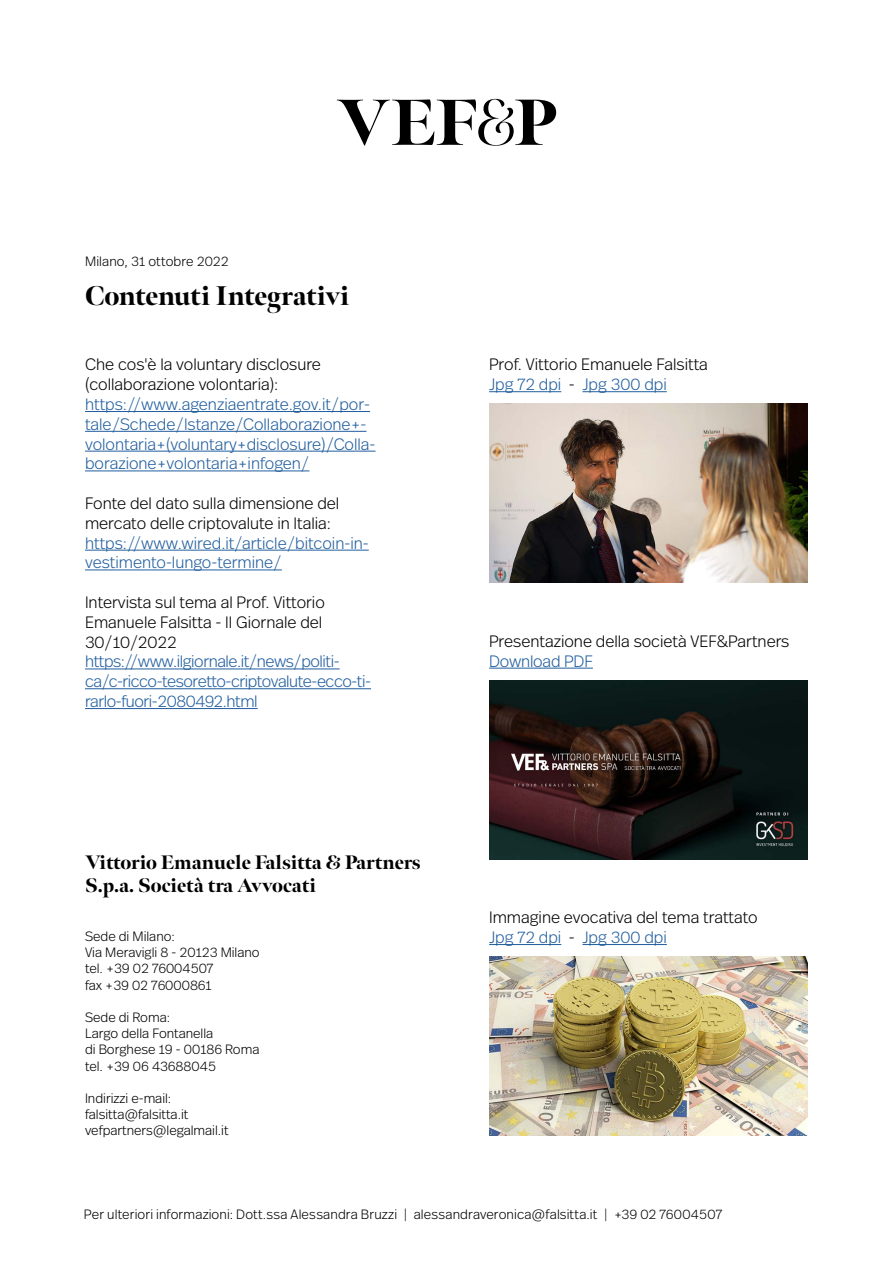
<style>
.page{position:relative;width:893px;height:1263px;background:#fff}
.page>*{position:absolute;margin:0;border:0;box-sizing:border-box;transform-origin:0 0}
.t1{font:900 27px "Meno Banner";letter-spacing:-.005em;color:#000}
.t2{font:900 19.5px/23.4px "Meno Banner";color:#000}
.t3{font:300 16.5px/19.8px "Real Head Pro";color:#000}
.t4{font:300 16.5px/19.8px "Real Head Pro";color:#215e9e}
.t5{font:300 16.5px/19.8px "Real Head Pro";letter-spacing:-.025em;color:#215e9e}
.t6{font:300 13.5px/16.2px "Real Head Pro";color:#000}
.s1{color:#215e9e}
</style>
<div class="page">
<img style="left:489px;top:404px;width:319px;height:179px">
<img style="left:489px;top:680px;width:319px;height:179px">
<img style="left:489px;top:957px;width:319px;height:178px">
<svg style="left:337px;top:99px;width:219px;height:47px"></svg>
<hr style="left:85px;top:411px;width:285px;height:1px;background:#215e9e">
<hr style="left:85px;top:431px;width:281px;height:1px;background:#215e9e">
<hr style="left:85px;top:451px;width:291px;height:1px;background:#215e9e">
<hr style="left:85px;top:470px;width:224px;height:1px;background:#215e9e">
<hr style="left:85px;top:550px;width:284px;height:1px;background:#215e9e">
<hr style="left:85px;top:569px;width:197px;height:1px;background:#215e9e">
<hr style="left:85px;top:668px;width:255px;height:1px;background:#215e9e">
<hr style="left:85px;top:688px;width:286px;height:1px;background:#215e9e">
<hr style="left:85px;top:708px;width:173px;height:1px;background:#215e9e">
<hr style="left:489px;top:391px;width:72px;height:1px;background:#215e9e">
<hr style="left:582px;top:391px;width:85px;height:1px;background:#215e9e">
<hr style="left:489px;top:668px;width:104px;height:1px;background:#215e9e">
<hr style="left:489px;top:944px;width:72px;height:1px;background:#215e9e">
<hr style="left:582px;top:944px;width:85px;height:1px;background:#215e9e">
<p class="t6" style="left:85px;top:252px;width:145px">Milano, 31 ottobre 2022</p>
<h1 class="t1" style="left:85px;top:278px;width:266px">Contenuti Integrativi</h1>
<p class="t3" style="left:85px;top:354px;width:237px">Che cos'è la voluntary disclosure (collaborazione volontaria):</p>
<p class="t4" style="left:85px;top:393px;width:292px">https://www.agenziaentrate.gov.it/por&shy;tale/Schede/Istanze/Collaborazione+- volontaria+(voluntary+disclosure)/Colla&shy;borazione+volontaria+infogen/</p>
<p class="t3" style="left:85px;top:492px;width:256px">Fonte del dato sulla dimensione del mercato delle criptovalute in Italia:</p>
<p class="t4" style="left:85px;top:532px;width:285px">https://www.wired.it/article/bitcoin-in&shy;vestimento-lungo-termine/</p>
<p class="t3" style="left:85px;top:591px;width:241px">Intervista sul tema al Prof. Vittorio<br>Emanuele Falsitta - Il Giornale del<br>30/10/2022</p>
<p class="t5" style="left:85px;top:651px;width:287px">https://www.ilgiornale.it/news/politi&shy;ca/c-ricco-tesoretto-criptovalute-ecco-ti&shy;rarlo-fuori-2080492.html</p>
<p class="t2" style="left:85px;top:851px;width:337px">Vittorio Emanuele Falsitta &amp; Partners<br>S.p.a. Società tra Avvocati</p>
<p class="t6" style="left:85px;top:927px;width:176px">Sede di Milano:<br>Via Meravigli 8 - 20123 Milano tel. +39 02 76004507<br>fax +39 02 76000861</p>
<p class="t6" style="left:85px;top:1008px;width:176px">Sede di Roma:<br>Largo della Fontanella<br>di Borghese 19 - 00186 Roma tel. +39 06 43688045</p>
<p class="t6" style="left:85px;top:1089px;width:145px">Indirizzi e-mail: falsitta@falsitta.it vefpartners@legalmail.it</p>
<p class="t3" style="left:489px;top:354px;width:220px">Prof. Vittorio Emanuele Falsitta<br><span class="s1">Jpg 72 dpi</span> - <span class="s1">Jpg 300 dpi</span></p>
<p class="t3" style="left:489px;top:630px;width:302px">Presentazione della società VEF&amp;Partners</p>
<p class="t4" style="left:489px;top:650px;width:105px">Download PDF</p>
<p class="t3" style="left:489px;top:907px;width:270px">Immagine evocativa del tema trattato<br><span class="s1">Jpg 72 dpi</span> - <span class="s1">Jpg 300 dpi</span></p>
<p class="t6" style="left:84px;top:1205px;width:640px">Per ulteriori informazioni: Dott.ssa Alessandra Bruzzi | alessandraveronica@falsitta.it | +39 02 76004507</p>
</div>
